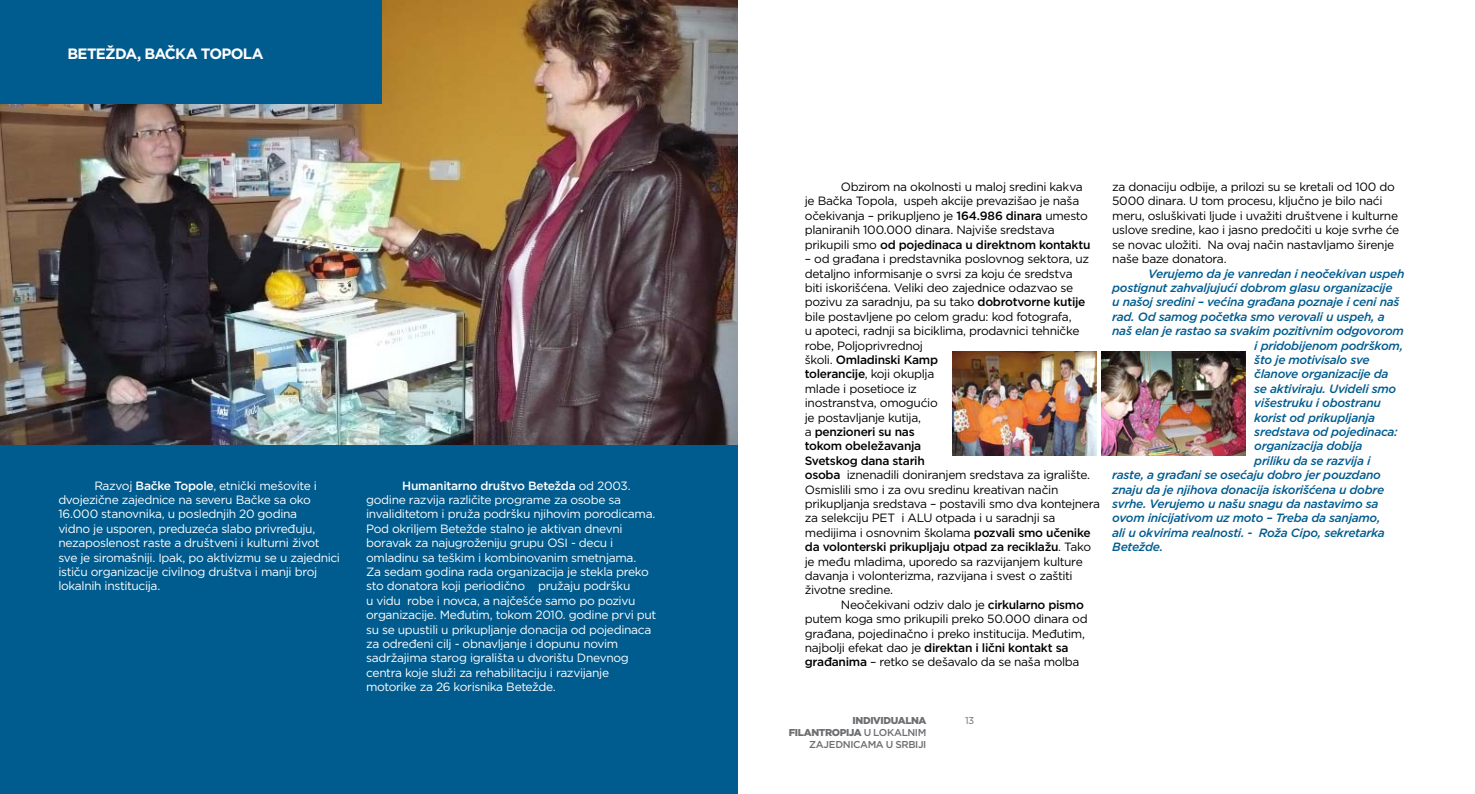
<style>
.page{position:relative;width:1475px;height:794px;background:#fff}
.page>*{position:absolute;margin:0;border:0;box-sizing:border-box;transform-origin:0 0}
.t1{font:700 15px "Gotham";letter-spacing:-.045em;color:#fff}
.t2{font:12px/14.4px "Gotham";letter-spacing:-.03em;color:#000}
.t3{font:12px/14.4px "Gotham";letter-spacing:-.03em;color:#fff}
.t4{font:italic 500 12px "Gotham";letter-spacing:-.025em;color:#005c8f}
.t5{font:500 10px/12px "Gotham";letter-spacing:-.035em;color:#6d6e71;text-align:right}
.t6{font:900 10px "Gotham";letter-spacing:-.04em;color:#6d6e71}
.t7{font:10px "Gotham";color:#6d6e71}
.s1{font-weight:500}
.s2{font-weight:900}
</style>
<div class="page">
<img style="left:0;top:0;width:737px;height:445px">
<div style="left:0;top:445px;width:737px;height:349px;background:#005c8f"></div>
<img style="left:952px;top:351px;width:144px;height:104px">
<img style="left:1101px;top:351px;width:144px;height:104px">
<div style="left:0;top:0;width:381px;height:104px;background:#005c8f"></div>
<p class="t1" style="left:67px;top:44px;width:198px">BETEŽDA, BAČKA TOPOLA</p>
<p class="t3" style="left:58px;top:478px;width:283px;text-indent:36px">Razvoj <span class="s1">Bačke Topole</span>, etnički mešovite i dvojezične zajednice na severu Bačke sa oko 16.000 stanovnika, u poslednjih 20 godina<br>vidno je usporen, preduzeća slabo privređuju, nezaposlenost raste a društveni i kulturni život sve je siromašniji. Ipak, po aktivizmu se u zajednici ističu organizacije civilnog društva i manji broj lokalnih institucija.</p>
<p class="t3" style="left:366px;top:478px;width:292px;text-indent:36px"><span class="s1">Humanitarno društvo Betežda</span> od 2003. godine razvija različite programe za osobe sa invaliditetom i pruža podršku njihovim porodicama.<br>Pod okriljem Betežde stalno je aktivan dnevni boravak za najugroženiju grupu OSI - decu i omladinu sa teškim i kombinovanim smetnjama.<br>Za sedam godina rada organizacija je stekla preko sto donatora koji periodično pružaju podršku<br>u vidu robe i novca, a najčešće samo po pozivu organizacije. Međutim, tokom 2010. godine prvi put su se upustili u prikupljanje donacija od pojedinaca za određeni cilj - obnavljanje i dopunu novim sadržajima starog igrališta u dvorištu Dnevnog centra koje služi za rehabilitaciju i razvijanje motorike za 26 korisnika Betežde.</p>
<p class="t2" style="left:804px;top:179px;width:287px;text-indent:36px">Obzirom na okolnosti u maloj sredini kakva je Bačka Topola, uspeh akcije prevazišao je naša očekivanja – prikupljeno je <span class="s1">164.986 dinara</span> umesto planiranih 100.000 dinara. Najviše sredstava prikupili smo <span class="s1">od pojedinaca u direktnom kontaktu</span></p>
<p class="t2" style="left:804px;top:251px;width:297px">– od građana i predstavnika poslovnog sektora, uz detaljno informisanje o svrsi za koju će sredstva<br>biti iskorišćena. Veliki deo zajednice odazvao se pozivu za saradnju, pa su tako <span class="s1">dobrotvorne kutije </span>bile postavljene po celom gradu: kod fotografa,<br>u apoteci, radnji sa biciklima, prodavnici tehničke robe, Poljoprivrednoj<br>školi. <span class="s1">Omladinski Kamp<br>tolerancije</span>, koji okuplja<br>mlade i posetioce iz<br>inostranstva, omogućio<br>je postavljanje kutija,<br>a <span class="s1">penzioneri su nas<br>tokom obeležavanja<br>Svetskog dana starih<br>osoba</span> iznenadili doniranjem sredstava za igralište.<br>Osmislili smo i za ovu sredinu kreativan način prikupljanja sredstava – postavili smo dva kontejnera za selekciju PET i ALU otpada i u saradnji sa medijima i osnovnim školama <span class="s1">pozvali smo učenike da volonterski prikupljaju otpad za reciklažu</span>. Tako je među mladima, uporedo sa razvijanjem kulture davanja i volonterizma, razvijana i svest o zaštiti životne sredine.</p>
<p class="t2" style="left:804px;top:597px;width:284px;text-indent:36px">Neočekivani odziv dalo je <span class="s1">cirkularno pismo </span>putem koga smo prikupili preko 50.000 dinara od građana, pojedinačno i preko institucija. Međutim, najbolji efekat dao je <span class="s1">direktan i lični kontakt sa građanima</span> – retko se dešavalo da se naša molba</p>
<p class="t2" style="left:1112px;top:179px;width:288px">za donaciju odbije, a prilozi su se kretali od 100 do 5000 dinara. U tom procesu, ključno je bilo naći meru, osluškivati ljude i uvažiti društvene i kulturne uslove sredine, kao i jasno predočiti u koje svrhe će se novac uložiti. Na ovaj način nastavljamo širenje naše baze donatora.</p>
<p class="t4" style="left:1148px;top:265px;width:258px">Verujemo da je vanredan i neočekivan uspeh</p>
<p class="t4" style="left:1112px;top:280px;width:282px">postignut zahvaljujući dobrom glasu organizacije</p>
<p class="t4" style="left:1112px;top:294px;width:289px">u našoj sredini – većina građana poznaje i ceni naš</p>
<p class="t4" style="left:1112px;top:309px;width:274px">rad. Od samog početka smo verovali u uspeh, a</p>
<p class="t4" style="left:1112px;top:323px;width:293px">naš elan je rastao sa svakim pozitivnim odgovorom</p>
<p class="t4" style="left:1253px;top:337px;width:150px">i pridobijenom podrškom,</p>
<p class="t4" style="left:1253px;top:352px;width:117px">što je motivisalo sve</p>
<p class="t4" style="left:1253px;top:366px;width:136px">članove organizacije da</p>
<p class="t4" style="left:1253px;top:381px;width:143px">se aktiviraju. Uvideli smo</p>
<p class="t4" style="left:1253px;top:395px;width:128px">višestruku i obostranu</p>
<p class="t4" style="left:1253px;top:409px;width:122px">korist od prikupljanja</p>
<p class="t4" style="left:1253px;top:424px;width:145px">sredstava od pojedinaca:</p>
<p class="t4" style="left:1253px;top:438px;width:110px">organizacija dobija</p>
<p class="t4" style="left:1253px;top:453px;width:118px">priliku da se razvija i</p>
<p class="t4" style="left:1112px;top:467px;width:270px">raste, a građani se osećaju dobro jer pouzdano</p>
<p class="t4" style="left:1112px;top:481px;width:273px">znaju da je njihova donacija iskorišćena u dobre</p>
<p class="t4" style="left:1112px;top:496px;width:268px">svrhe. Verujemo u našu snagu da nastavimo sa</p>
<p class="t4" style="left:1112px;top:510px;width:270px">ovom inicijativom uz moto – Treba da sanjamo,</p>
<p class="t4" style="left:1112px;top:525px;width:274px">ali u okvirima realnosti. - Roža Cipo, sekretarka</p>
<p class="t4" style="left:1112px;top:539px;width:53px">Betežde.</p>
<p class="t6" style="left:852px;top:713px;width:75px">INDIVIDUALNA</p>
<p class="t7" style="left:964px;top:714px;width:11px">13</p>
<p class="t5" style="left:788px;top:726px;width:139px"><span class="s2">FILANTROPIJA</span> U LOKALNIM<br>ZAJEDNICAMA U SRBIJI</p>
</div>
